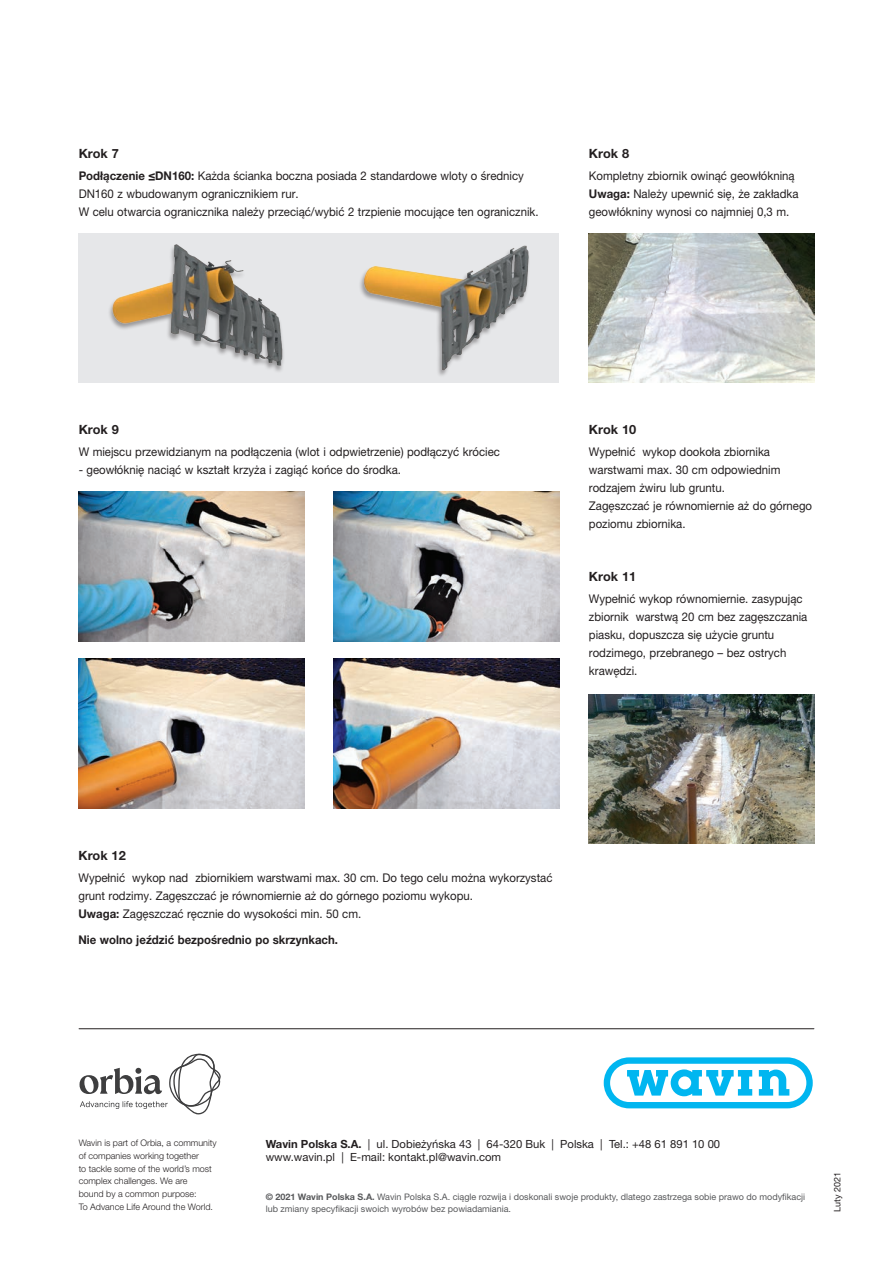
<style>
.page{position:relative;width:893px;height:1263px;background:#fff}
.page>*{position:absolute;margin:0;border:0;box-sizing:border-box;transform-origin:0 0}
.t1{font:700 12.75px "Helvetica Neue LT Pro";color:#231f20}
.t2{font:12px/18px "Helvetica Neue LT Pro";color:#231f20;scale:.95 1}
.t3{font:700 12px "Helvetica Neue LT Pro";color:#231f20;scale:.95 1}
.t4{font:11.25px/13.5px "Helvetica Neue LT Pro";color:#231f20}
.t5{font:9px/12px "Helvetica Neue LT Pro";color:#57585a}
.t6{font:300 9px/12.8px "Helvetica Neue LT Pro";color:#231f20}
.t7{font:9px "Helvetica Neue LT Pro";color:#231f20}
.s1{font-weight:700}
</style>
<div class="page">
<img style="left:589px;top:694px;width:226px;height:150px">
<div style="left:79px;top:233px;width:480px;height:150px;background:#e6e7e9"></div>
<hr style="left:79px;top:1028px;width:735px;height:1px;background:#231f20">
<svg style="left:604px;top:1057px;width:209px;height:51px"></svg>
<svg style="left:80px;top:1054px;width:141px;height:60px"></svg>
<img style="left:109px;top:244px;width:175px;height:128px">
<img style="left:360px;top:245px;width:169px;height:131px">
<img style="left:589px;top:233px;width:226px;height:150px">
<img style="left:79px;top:491px;width:225px;height:150px">
<img style="left:334px;top:491px;width:225px;height:150px">
<img style="left:79px;top:659px;width:225px;height:149px">
<img style="left:334px;top:659px;width:225px;height:149px">
<p class="t1" style="left:79px;top:145px;width:42px">Krok 7</p>
<p class="t2" style="left:79px;top:166px;width:486px"><span class="s1">Podłączenie ≤DN160:</span> Każda ścianka boczna posiada 2 standardowe wloty o średnicy<br>DN160 z wbudowanym ogranicznikiem rur.<br>W celu otwarcia ogranicznika należy przeciąć/wybić 2 trzpienie mocujące ten ogranicznik.</p>
<p class="t1" style="left:589px;top:145px;width:42px">Krok 8</p>
<p class="t2" style="left:589px;top:166px;width:222px">Kompletny zbiornik owinąć geowłókniną<br><span class="s1">Uwaga:</span> Należy upewnić się, że zakładka geowłókniny wynosi co najmniej 0,3 m.</p>
<p class="t1" style="left:79px;top:421px;width:42px">Krok 9</p>
<p class="t2" style="left:79px;top:443px;width:445px">W miejscu przewidzianym na podłączenia (wlot i odpwietrzenie) podłączyć króciec</p>
<p class="t2" style="left:79px;top:461px;width:341px">- geowłóknię naciąć w kształt krzyża i zagiąć końce do środka.</p>
<p class="t1" style="left:589px;top:421px;width:49px">Krok 10</p>
<p class="t2" style="left:589px;top:443px;width:236px">Wypełnić wykop dookoła zbiornika warstwami max. 30 cm odpowiednim rodzajem żwiru lub gruntu.<br>Zagęszczać je równomiernie aż do górnego poziomu zbiornika.</p>
<p class="t1" style="left:589px;top:568px;width:49px">Krok 11</p>
<p class="t2" style="left:589px;top:590px;width:231px">Wypełnić wykop równomiernie. zasypując zbiornik warstwą 20 cm bez zagęszczania piasku, dopuszcza się użycie gruntu rodzimego, przebranego – bez ostrych krawędzi.</p>
<p class="t1" style="left:78px;top:847px;width:49px">Krok 12</p>
<p class="t2" style="left:78px;top:868px;width:500px">Wypełnić wykop nad zbiornikiem warstwami max. 30 cm. Do tego celu można wykorzystać grunt rodzimy. Zagęszczać je równomiernie aż do górnego poziomu wykopu.<br><span class="s1">Uwaga:</span> Zagęszczać ręcznie do wysokości min. 50 cm.</p>
<p class="t3" style="left:78px;top:932px;width:275px">Nie wolno jeździć bezpośrednio po skrzynkach.</p>
<p class="t6" style="left:79px;top:1136px;width:139px">Wavin is part of Orbia, a community of companies working together<br>to tackle some of the world’s most complex challenges. We are<br>bound by a common purpose:<br>To Advance Life Around the World.</p>
<p class="t4" style="left:266px;top:1137px;width:456px"><span class="s1">Wavin Polska S.A.</span> | ul. Dobieżyńska 43 | 64-320 Buk | Polska | Tel.: +48 61 891 10 00 www.wavin.pl | E-mail: kontakt.pl@wavin.com</p>
<p class="t5" style="left:266px;top:1190px;width:541px"><span class="s1">© 2021 Wavin Polska S.A.</span> Wavin Polska S.A. ciągle rozwija i doskonali swoje produkty, dlatego zastrzega sobie prawo do modyfikacji lub zmiany specyfikacji swoich wyrobów bez powiadamiania.</p>
<p class="t7" style="left:832px;top:1212px;width:42px;rotate:-90deg">Luty 2021</p>
</div>
